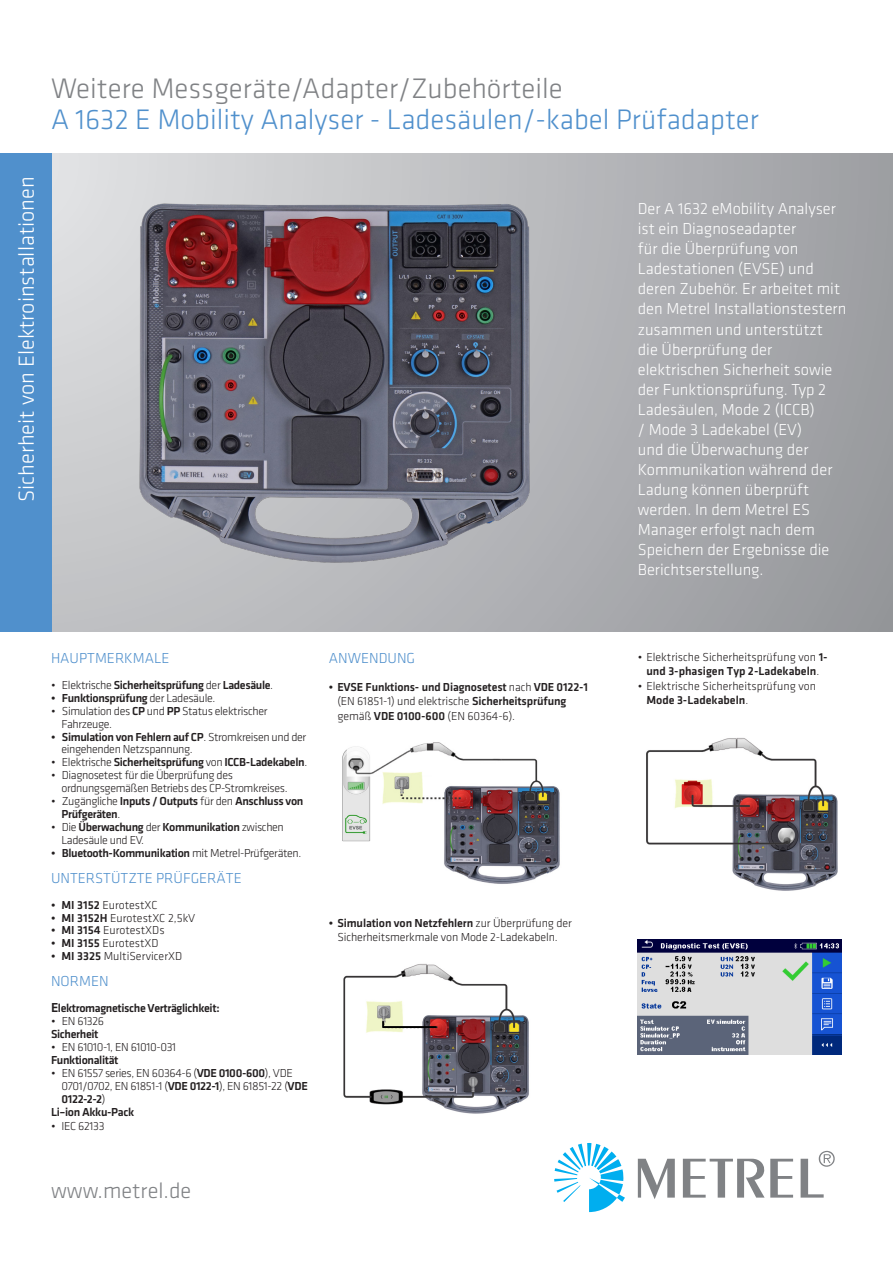
<style>
.page{position:relative;width:893px;height:1263px;background:#fff}
.page>*{position:absolute;margin:0;border:0;box-sizing:border-box;transform-origin:0 0}
.naslov{font:300 29.25px "Klavika";color:#5090cc}
.naslov-2{font:300 29.25px "Klavika";color:#808285}
.naslov-3{font:300 22.5px "Klavika";color:#fff}
.t1{font:300 22.5px "Klavika";color:#808285}
.podnaslov{font:300 16.5px/20px "Klavika";color:#fff}
.Bulet_FUNCTIONS{font:300 15px "Klavika";color:#5090cc}
.t2{font:300 12px/12.9px "Klavika";letter-spacing:-.03em;color:#231f20}
.t3{font:500 12px/12.9px "Klavika";letter-spacing:-.03em;color:#231f20}
.t4{font:300 12px/14.4px "Klavika";color:#231f20;text-align:center}
.t5{font:500 12px/14.4px "Klavika";letter-spacing:-.01em;color:#231f20}
.t6{font:300 12px/14.4px "Klavika";letter-spacing:-.01em;color:#231f20;text-align:center}
.s1{font-weight:300}
.s2{font-weight:500}
.s3{font-size:13.5px}
</style>
<div class="page">
<svg style="left:51px;top:153px;width:842px;height:478px;background:#b1b2b6"></svg>
<svg style="left:554px;top:1143px;width:71px;height:69px"></svg>
<svg style="left:638px;top:1150px;width:197px;height:49px"></svg>
<div style="left:0;top:153px;width:51px;height:478px;background:#5090cc"></div>
<img style="left:133px;top:197px;width:403px;height:373px">
<img style="left:342px;top:742px;width:218px;height:142px">
<img style="left:343px;top:964px;width:186px;height:150px">
<img style="left:646px;top:737px;width:192px;height:154px">
<img style="left:638px;top:939px;width:204px;height:116px">
<p class="naslov-3" style="left:14px;top:502px;width:327px;rotate:-90deg">Sicherheit von Elektroinstallationen</p>
<p class="naslov-2" style="left:51px;top:72px;width:513px">Weitere Messgeräte/Adapter/Zubehörteile</p>
<p class="naslov" style="left:51px;top:104px;width:710px">A 1632 E Mobility Analyser - Ladesäulen/-kabel Prüfadapter</p>
<p class="podnaslov" style="left:638px;top:199px;width:210px">Der A 1632 eMobility Analyser ist ein Diagnoseadapter<br>für die Überprüfung von<br>Ladestationen (EVSE) und deren Zubehör. Er arbeitet mit den Metrel Installationstestern zusammen und unterstützt die Überprüfung der elektrischen Sicherheit sowie der Funktionsprüfung. Typ 2<br>Ladesäulen, Mode 2 (ICCB)<br>/ Mode 3 Ladekabel (EV)<br>und die Überwachung der<br>Kommunikation während der<br>Ladung können überprüft werden. In dem Metrel ES<br>Manager erfolgt nach dem<br>Speichern der Ergebnisse die<br>Berichtserstellung.</p>
<p class="Bulet_FUNCTIONS" style="left:51px;top:650px;width:120px">HAUPTMERKMALE</p>
<p class="t3" style="left:51px;top:679px;width:224px"><span class="s1">• Elektrische</span> Sicherheitsprüfung <span class="s1">der</span> Ladesäule<span class="s1">.</span></p>
<p class="t3" style="left:51px;top:691px;width:166px">• Funktionsprüfung <span class="s1">der Ladesäule.</span></p>
<p class="t2" style="left:62px;top:704px;width:207px;text-indent:-10px">• Simulation des <span class="s2">CP</span> und <span class="s2">PP</span> Status elektrischer<br>Fahrzeuge.</p>
<p class="t2" style="left:62px;top:730px;width:246px;text-indent:-10px"><span class="s2">• Simulation von Fehlern auf CP</span>. Stromkreisen und der eingehenden Netzspannung.</p>
<p class="t3" style="left:51px;top:756px;width:258px"><span class="s1">• Elektrische</span> Sicherheitsprüfung <span class="s1">von</span> ICCB-Ladekabeln<span class="s1">.</span></p>
<p class="t2" style="left:62px;top:769px;width:228px;text-indent:-10px">• Diagnosetest für die Überprüfung des ordnungsgemäßen Betriebs des CP-Stromkreises.</p>
<p class="t3" style="left:62px;top:795px;width:243px;text-indent:-10px"><span class="s1">• Zugängliche</span> Inputs / Outputs <span class="s1">für den</span> Anschluss von<br>Prüfgeräten<span class="s1">.</span></p>
<p class="t2" style="left:62px;top:821px;width:224px;text-indent:-10px">• Die <span class="s2">Überwachung</span> der <span class="s2">Kommunikation</span> zwischen<br>Ladesäule und EV.</p>
<p class="t3" style="left:51px;top:847px;width:252px">• Bluetooth-Kommunikation <span class="s1">mit Metrel-Prüfgeräten.</span></p>
<p class="Bulet_FUNCTIONS" style="left:51px;top:870px;width:192px">UNTERSTÜTZTE PRÜFGERÄTE</p>
<p class="t4" style="left:51px;top:898px;width:108px"><span class="s2">• MI 3152</span> EurotestXC</p>
<p class="t4" style="left:51px;top:910px;width:146px"><span class="s2">• MI 3152H</span> EurotestXC 2,5kV</p>
<p class="t4" style="left:51px;top:923px;width:115px"><span class="s2">• MI 3154</span> EurotestXDs</p>
<p class="t4" style="left:51px;top:936px;width:109px"><span class="s2">• MI 3155</span> EurotestXD</p>
<p class="t4" style="left:51px;top:949px;width:133px"><span class="s2">• MI 3325</span> MultiServicerXD</p>
<p class="Bulet_FUNCTIONS" style="left:51px;top:973px;width:59px">NORMEN</p>
<p class="t3" style="left:51px;top:1002px;width:170px"><span class="s3">E</span>lektromagnetische Verträglichkeit:</p>
<p class="t2" style="left:51px;top:1015px;width:55px">• EN 61326</p>
<p class="t3" style="left:51px;top:1028px;width:49px">Sicherheit</p>
<p class="t2" style="left:51px;top:1041px;width:127px">• EN 61010-1, EN 61010-031</p>
<p class="t3" style="left:51px;top:1053px;width:69px">Funktionalität</p>
<p class="t2" style="left:62px;top:1066px;width:248px;text-indent:-10px">• EN 61557 series, EN 60364-6 (<span class="s2">VDE 0100-600</span>), VDE<br>0701/0702, EN 61851-1 (<span class="s2">VDE 0122-1</span>), EN 61851-22 (<span class="s2">VDE<br>0122-2-2</span>)</p>
<p class="t3" style="left:51px;top:1105px;width:85px">Li–ion Akku-Pack</p>
<p class="t2" style="left:51px;top:1120px;width:55px">• IEC 62133</p>
<p class="t1" style="left:51px;top:1178px;width:142px">www.metrel.de</p>
<p class="Bulet_FUNCTIONS" style="left:329px;top:650px;width:88px">ANWENDUNG</p>
<p class="t5" style="left:337px;top:680px;width:252px;text-indent:-9px">• EVSE Funktions- und Diagnosetest <span class="s1">nach</span> VDE 0122-1 <span class="s1">(EN 61851-1) und elektrische</span> Sicherheitsprüfung <span class="s1">gemäß</span> VDE 0100-600 <span class="s1">(EN 60364-6).</span></p>
<p class="t6" style="left:329px;top:915px;width:245px"><span class="s2">• Simulation von Netzfehlern</span> zur Überprüfung der<br>Sicherheitsmerkmale von Mode 2-Ladekabeln.</p>
<p class="t4" style="left:638px;top:650px;width:191px">• Elektrische Sicherheitsprüfung von <span class="s2">1- und 3-phasigen Typ 2-Ladekabeln</span>.</p>
<p class="t4" style="left:646px;top:678px;width:171px;text-align:left;text-indent:-9px">• Elektrische Sicherheitsprüfung von<br><span class="s2">Mode 3-Ladekabeln</span>.</p>
</div>
